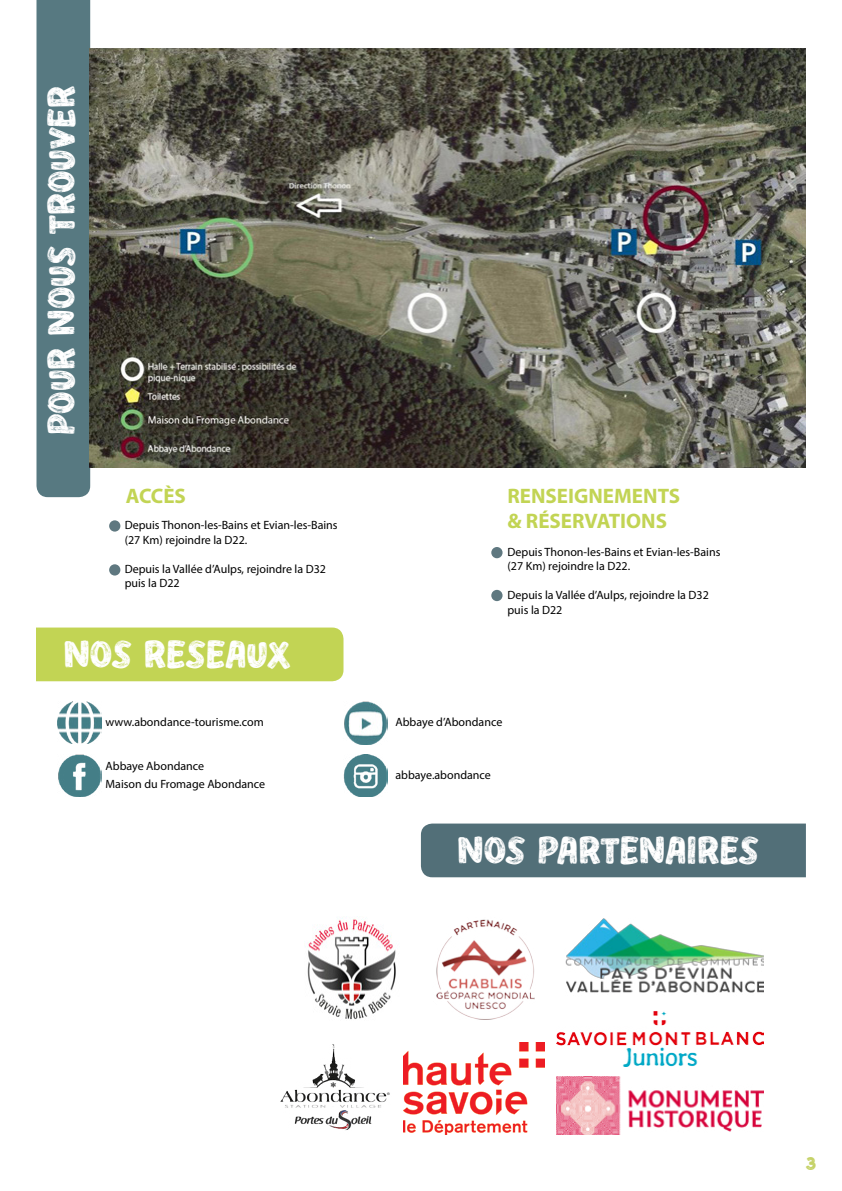
<style>
.page{position:relative;width:842px;height:1191px;background:#fff}
.page>*{position:absolute;margin:0;border:0;box-sizing:border-box;transform-origin:0 0}
.t1{font:39px "BEACHWORKS Regular";color:#fff}
.t2{font:700 21px "Myriad Pro";color:#c2d454}
.t3{font:20px "BEACHWORKS Regular";color:#c5d267}
.t4{font:12px/14.4px "Myriad Pro";color:#000}
</style>
<div class="page">
<svg style="left:36px;top:0;width:54px;height:497px;background:#608088"></svg>
<img style="left:90px;top:48px;width:716px;height:419px">
<div style="left:109px;top:520px;width:11px;height:11px;background:#5f7880;border-radius:50%"></div>
<div style="left:109px;top:564px;width:11px;height:11px;background:#5f7880;border-radius:50%"></div>
<div style="left:491px;top:547px;width:12px;height:11px;background:#5f7880;border-radius:50%"></div>
<div style="left:491px;top:590px;width:12px;height:11px;background:#5f7880;border-radius:50%"></div>
<div style="left:36px;top:627px;width:307px;height:54px;background:#c2d454"></div>
<img style="left:57px;top:702px;width:44px;height:41px">
<img style="left:58px;top:754px;width:43px;height:43px">
<img style="left:343px;top:754px;width:45px;height:43px">
<img style="left:344px;top:702px;width:44px;height:42px">
<div style="left:421px;top:823px;width:385px;height:54px;background:#526f78"></div>
<img style="left:280px;top:1044px;width:110px;height:86px">
<img style="left:403px;top:1042px;width:142px;height:92px">
<img style="left:305px;top:916px;width:91px;height:104px">
<img style="left:556px;top:1011px;width:207px;height:55px">
<img style="left:565px;top:918px;width:198px;height:75px">
<img style="left:436px;top:919px;width:99px;height:101px">
<img style="left:556px;top:1076px;width:207px;height:58px">
<h1 class="t1" style="left:39px;top:435px;width:351px;rotate:-90deg">POUR NOUS TROUVER</h1>
<h2 class="t2" style="left:126px;top:482px;width:62px">ACCÈS</h2>
<h2 class="t2" style="left:507px;top:482px;width:174px">RENSEIGNEMENTS</h2>
<p class="t4" style="left:125px;top:518px;width:214px">Depuis Thonon-les-Bains et Evian-les-Bains</p>
<h2 class="t2" style="left:507px;top:507px;width:161px">&amp; RÉSERVATIONS</h2>
<p class="t4" style="left:125px;top:532px;width:124px">(27 Km) rejoindre la D22.</p>
<p class="t4" style="left:125px;top:561px;width:203px">Depuis la Vallée d’Aulps, rejoindre la D32 puis la D22</p>
<p class="t4" style="left:507px;top:544px;width:214px">Depuis Thonon-les-Bains et Evian-les-Bains (27 Km) rejoindre la D22.</p>
<p class="t4" style="left:507px;top:588px;width:203px">Depuis la Vallée d’Aulps, rejoindre la D32 puis la D22</p>
<h1 class="t1" style="left:63px;top:632px;width:229px">NOS RÉSEAUX</h1>
<p class="t4" style="left:106px;top:714px;width:160px">www.abondance-tourisme.com</p>
<p class="t4" style="left:395px;top:714px;width:108px">Abbaye d’Abondance</p>
<p class="t4" style="left:106px;top:756px;width:161px;line-height:18.4px">Abbaye Abondance<br>Maison du Fromage Abondance</p>
<p class="t4" style="left:395px;top:768px;width:97px">abbaye.abondance</p>
<h1 class="t1" style="left:457px;top:827px;width:304px">NOS PARTENAIRES</h1>
<h3 class="t3" style="left:806px;top:1151px;width:12px">3</h3>
</div>
